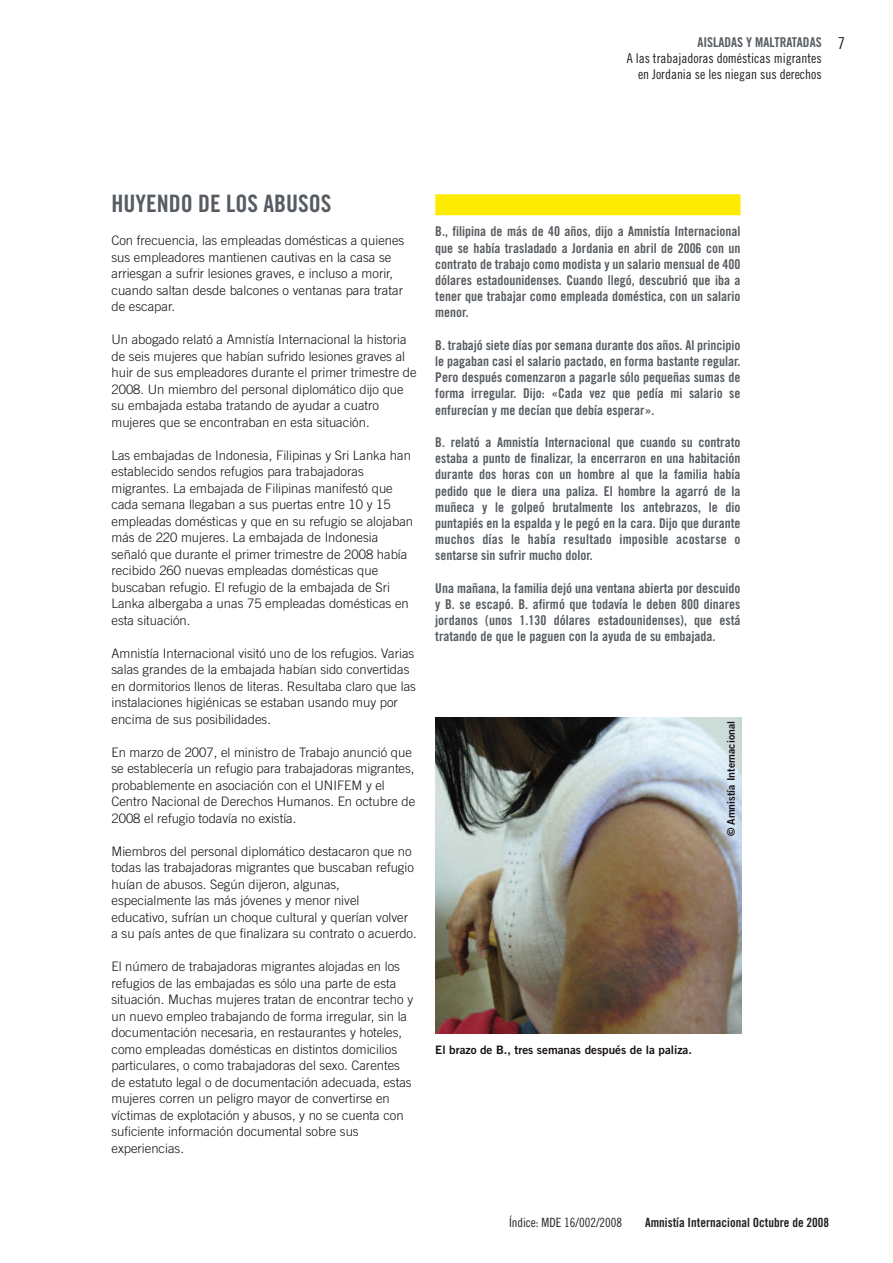
<style>
.page{position:relative;width:893px;height:1263px;background:#fff}
.page>*{position:absolute;margin:0;border:0;box-sizing:border-box;transform-origin:0 0}
.t1{font:24px "Amnesty Trade Gothic Bd Cn 20";color:#565c61}
.t2{font:16.5px "Amnesty Trade Gothic Cn 18";color:#231f20}
.t3{font:13.5px/16.2px "Amnesty Trade Gothic Bd Cn 20";color:#565c61;text-align:justify}
.t4{font:13.5px/16.2px "Amnesty Trade Gothic Cn 18";color:#231f20;text-align:right}
.t5{font:300 13.05px/16.5px "Amnesty Trade Gothic";color:#171114}
.t6{font:12.75px "Amnesty Trade Gothic Bd Cn 20";color:#231f20}
.t7{font:12.75px "Amnesty Trade Gothic Cn 18";color:#231f20}
.t8{font:11.7px "Amnesty Trade Gothic Bd 2";color:#171114}
.t9{font:10.5px "Amnesty Trade Gothic Bd 2";color:#171114}
</style>
<div class="page">
<div style="left:435px;top:194px;width:305px;height:21px;background:#fdec02"></div>
<img style="left:436px;top:717px;width:305px;height:316px">
<p class="t3" style="left:697px;top:34px;width:126px">AISLADAS Y MALTRATADAS</p>
<p class="t4" style="left:627px;top:50px;width:196px">A las trabajadoras domésticas migrantes en Jordania se les niegan sus derechos</p>
<p class="t2" style="left:838px;top:33px;width:9px">7</p>
<h1 class="t1" style="left:111px;top:189px;width:221px">HUYENDO DE LOS ABUSOS</h1>
<p class="t5" style="left:111px;top:232px;width:294px">Con frecuencia, las empleadas domésticas a quienes sus empleadores mantienen cautivas en la casa se arriesgan a sufrir lesiones graves, e incluso a morir, cuando saltan desde balcones o ventanas para tratar de escapar.</p>
<p class="t5" style="left:111px;top:331px;width:307px">Un abogado relató a Amnistía Internacional la historia de seis mujeres que habían sufrido lesiones graves al huir de sus empleadores durante el primer trimestre de 2008. Un miembro del personal diplomático dijo que su embajada estaba tratando de ayudar a cuatro mujeres que se encontraban en esta situación.</p>
<p class="t5" style="left:111px;top:447px;width:303px">Las embajadas de Indonesia, Filipinas y Sri Lanka han establecido sendos refugios para trabajadoras migrantes. La embajada de Filipinas manifestó que cada semana llegaban a sus puertas entre 10 y 15 empleadas domésticas y que en su refugio se alojaban más de 220 mujeres. La embajada de Indonesia señaló que durante el primer trimestre de 2008 había recibido 260 nuevas empleadas domésticas que buscaban refugio. El refugio de la embajada de Sri Lanka albergaba a unas 75 empleadas domésticas en esta situación.</p>
<p class="t5" style="left:111px;top:645px;width:306px">Amnistía Internacional visitó uno de los refugios. Varias salas grandes de la embajada habían sido convertidas en dormitorios llenos de literas. Resultaba claro que las instalaciones higiénicas se estaban usando muy por encima de sus posibilidades.</p>
<p class="t5" style="left:111px;top:744px;width:305px">En marzo de 2007, el ministro de Trabajo anunció que se establecería un refugio para trabajadoras migrantes, probablemente en asociación con el UNIFEM y el Centro Nacional de Derechos Humanos. En octubre de 2008 el refugio todavía no existía.</p>
<p class="t5" style="left:111px;top:843px;width:307px">Miembros del personal diplomático destacaron que no todas las trabajadoras migrantes que buscaban refugio huían de abusos. Según dijeron, algunas, especialmente las más jóvenes y menor nivel educativo, sufrían un choque cultural y querían volver a su país antes de que finalizara su contrato o acuerdo.</p>
<p class="t5" style="left:111px;top:958px;width:303px">El número de trabajadoras migrantes alojadas en los refugios de las embajadas es sólo una parte de esta situación. Muchas mujeres tratan de encontrar techo y un nuevo empleo trabajando de forma irregular, sin la documentación necesaria, en restaurantes y hoteles, como empleadas domésticas en distintos domicilios particulares, o como trabajadoras del sexo. Carentes de estatuto legal o de documentación adecuada, estas mujeres corren un peligro mayor de convertirse en víctimas de explotación y abusos, y no se cuenta con suficiente información documental sobre sus experiencias.</p>
<p class="t3" style="left:435px;top:223px;width:307px">B., filipina de más de 40 años, dijo a Amnistía Internacional que se había trasladado a Jordania en abril de 2006 con un contrato de trabajo como modista y un salario mensual de 400 dólares estadounidenses. Cuando llegó, descubrió que iba a tener que trabajar como empleada doméstica, con un salario menor.</p>
<p class="t3" style="left:435px;top:337px;width:307px">B. trabajó siete días por semana durante dos años. Al principio le pagaban casi el salario pactado, en forma bastante regular.<br>Pero después comenzaron a pagarle sólo pequeñas sumas de forma irregular. Dijo: «Cada vez que pedía mi salario se enfurecían y me decían que debía esperar».</p>
<p class="t3" style="left:435px;top:434px;width:307px">B. relató a Amnistía Internacional que cuando su contrato estaba a punto de finalizar, la encerraron en una habitación durante dos horas con un hombre al que la familia había pedido que le diera una paliza. El hombre la agarró de la muñeca y le golpeó brutalmente los antebrazos, le dio puntapiés en la espalda y le pegó en la cara. Dijo que durante muchos días le había resultado imposible acostarse o sentarse sin sufrir mucho dolor.</p>
<p class="t3" style="left:435px;top:580px;width:307px">Una mañana, la familia dejó una ventana abierta por descuido y B. se escapó. B. afirmó que todavía le deben 800 dinares jordanos (unos 1.130 dólares estadounidenses), que está tratando de que le paguen con la ayuda de su embajada.</p>
<p class="t9" style="left:724px;top:836px;width:117px;rotate:-90deg">© Amnistía Internacional</p>
<p class="t8" style="left:435px;top:1042px;width:258px">El brazo de B., tres semanas después de la paliza.</p>
<p class="t7" style="left:509px;top:1215px;width:115px">Índice: MDE 16/002/2008</p>
<p class="t6" style="left:645px;top:1215px;width:186px">Amnistía Internacional Octubre de 2008</p>
</div>
